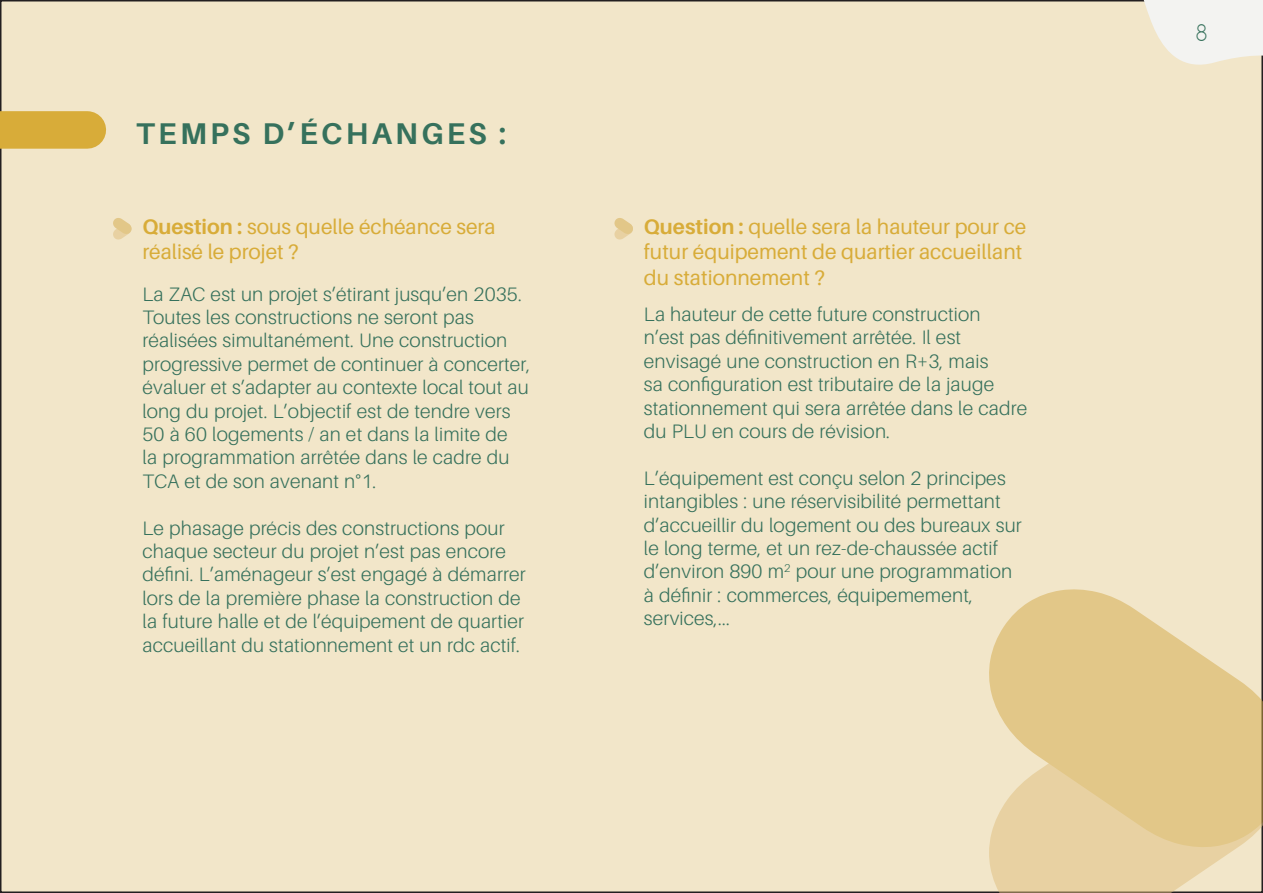
<style>
.page{position:relative;width:1263px;height:893px;background:#fff}
.page>*{position:absolute;margin:0;border:0;box-sizing:border-box;transform-origin:0 0}
.t1{font:700 30px "Aileron";letter-spacing:.11em;color:#36715c}
.t2{font:24px "Capsuula";color:#36715c}
.t3{font:21px/25.2px "Aileron";color:#d8ac39}
.t4{font:300 19.5px/23.4px "Aileron";letter-spacing:.01em;color:#36715c}
.s1{font-weight:700}
</style>
<div class="page">
<div style="left:1px;top:1px;width:1261px;height:891px;background:#f2e6c9"></div>
<svg style="left:1138px;top:0;width:125px;height:79px"></svg>
<svg style="left:989px;top:848px;width:274px;height:45px;fill:#e8d1a2"></svg>
<svg style="left:989px;top:589px;width:274px;height:259px;fill:#e2c788"></svg>
<svg style="left:113px;top:218px;width:19px;height:22px"></svg>
<div style="left:0;top:111px;width:87px;height:38px;background:#d8ac39"></div>
<svg style="left:614px;top:218px;width:19px;height:22px"></svg>
<p class="t1" style="left:136px;top:117px;width:372px">TEMPS D’ÉCHANGES :</p>
<p class="t3" style="left:142px;top:214px;width:355px"><span class="s1">Question :</span> sous quelle échéance sera réalisé le projet ?</p>
<p class="t4" style="left:142px;top:282px;width:390px">La ZAC est un projet s’étirant jusqu’en 2035.<br>Toutes les constructions ne seront pas réalisées simultanément. Une construction progressive permet de continuer à concerter, évaluer et s’adapter au contexte local tout au long du projet. L’objectif est de tendre vers 50 à 60 logements / an et dans la limite de<br>la programmation arrêtée dans le cadre du TCA et de son avenant n°1.</p>
<p class="t4" style="left:142px;top:516px;width:385px">Le phasage précis des constructions pour chaque secteur du projet n’est pas encore défini. L’aménageur s’est engagé à démarrer lors de la première phase la construction de la future halle et de l’équipement de quartier accueillant du stationnement et un rdc actif.</p>
<p class="t3" style="left:644px;top:214px;width:384px"><span class="s1">Question :</span> quelle sera la hauteur pour ce futur équipement de quartier accueillant du stationnement ?</p>
<p class="t4" style="left:644px;top:303px;width:385px">La hauteur de cette future construction<br>n’est pas définitivement arrêtée. Il est envisagé une construction en R+3, mais<br>sa configuration est tributaire de la jauge stationnement qui sera arrêtée dans le cadre du PLU en cours de révision.</p>
<p class="t4" style="left:644px;top:467px;width:379px">L’équipement est conçu selon 2 principes intangibles : une réservisibilité permettant d’accueillir du logement ou des bureaux sur le long terme, et un rez-de-chaussée actif d’environ 890 m<sup>2</sup> pour une programmation à définir : commerces, équipemement, services,...</p>
<p class="t2" style="left:1195px;top:19px;width:14px">8</p>
</div>
